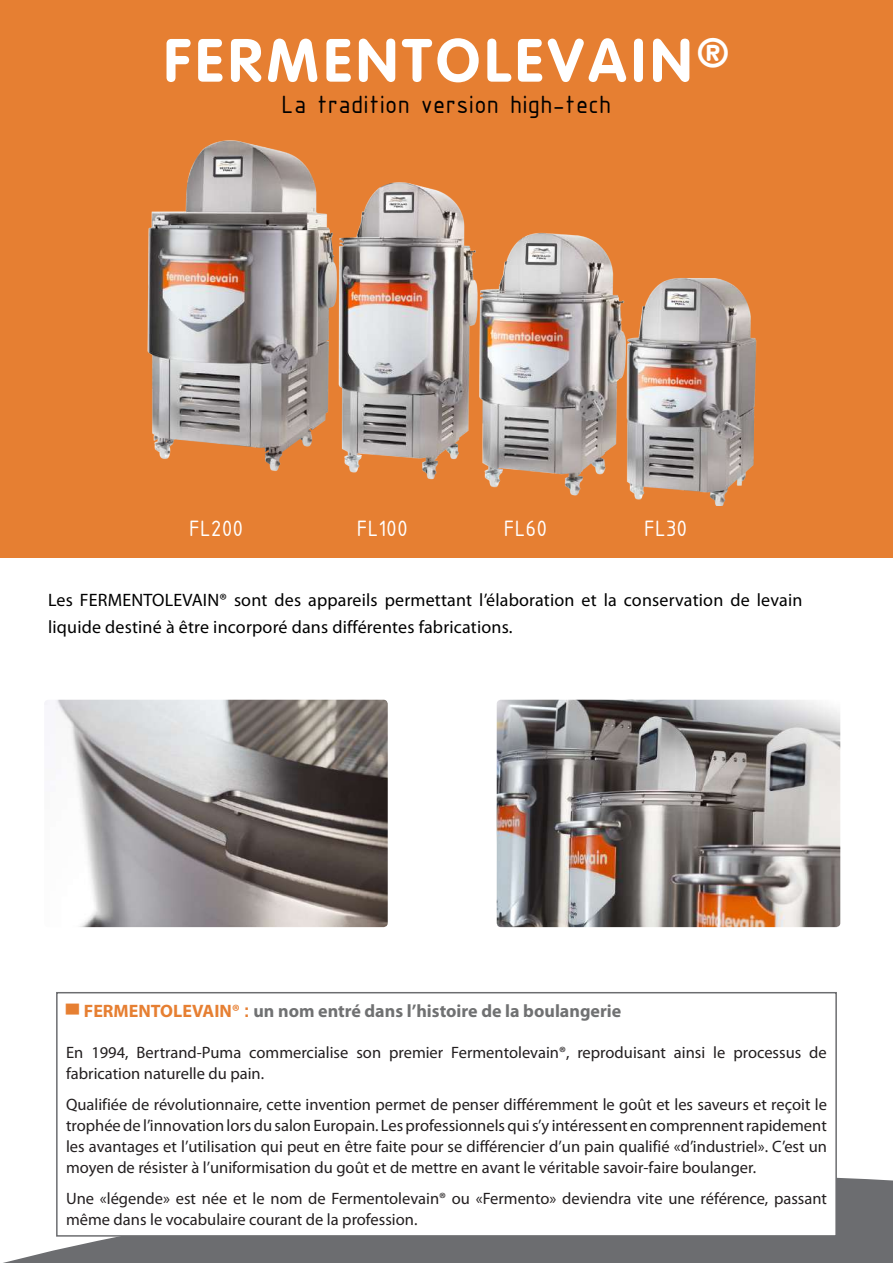
<style>
.page{position:relative;width:893px;height:1263px;background:#fff}
.page>*{position:absolute;margin:0;border:0;box-sizing:border-box;transform-origin:0 0}
.t1{font:60px "VAG Rounded Bold";letter-spacing:.085em;color:#fff}
.t2{font:27px "ISOCPEUR";letter-spacing:.01em;color:#000}
.t3{font:24px "ISOCPEUR";color:#fff}
.t4{font:18px/27px "Myriad Pro";letter-spacing:.01em;color:#000}
.t5{font:700 18px "Myriad Pro";color:#707172}
.t6{font:16.5px/21px "Myriad Pro";color:#231f20}
.s1{font-family:"Arial";color:#e67f32}
.s2{color:#e67f32}
</style>
<div class="page">
<div style="left:0;top:0;width:893px;height:557px;background:#e67f32"></div>
<svg style="left:3px;top:1177px;width:890px;height:86px;fill:#6c6d70"></svg>
<div style="left:57px;top:993px;width:779px;height:243px;background:#fff"></div>
<div style="left:56px;top:992px;width:781px;height:244px;border:2px solid #6c6d70"></div>
<img style="left:44px;top:700px;width:344px;height:227px">
<img style="left:497px;top:700px;width:343px;height:227px">
<img style="left:147px;top:140px;width:610px;height:366px">
<h1 class="t1" style="left:164px;top:25px;width:567px">FERMENTOLEVAIN<sup>®</sup></h1>
<h2 class="t2" style="left:282px;top:87px;width:331px">La tradition version high-tech</h2>
<h3 class="t3" style="left:189px;top:513px;width:56px">FL200</h3>
<h3 class="t3" style="left:357px;top:513px;width:53px">FL100</h3>
<h3 class="t3" style="left:504px;top:513px;width:45px">FL60</h3>
<h3 class="t3" style="left:644px;top:513px;width:45px">FL30</h3>
<p class="t4" style="left:48px;top:586px;width:756px">Les FERMENTOLEVAIN® sont des appareils permettant l’élaboration et la conservation de levain liquide destiné à être incorporé dans différentes fabrications.</p>
<p class="t5" style="left:66px;top:999px;width:557px"><span class="s1">▀</span> <span class="s2">FERMENTOLEVAIN®</span> <span class="s1">:</span> un nom entré dans l’histoire de la boulangerie</p>
<p class="t6" style="left:66px;top:1042px;width:762px">En 1994, Bertrand-Puma commercialise son premier Fermentolevain®, reproduisant ainsi le processus de fabrication naturelle du pain.</p>
<p class="t6" style="left:66px;top:1094px;width:762px;text-align:justify">Qualifiée de révolutionnaire, cette invention permet de penser différemment le goût et les saveurs et reçoit le trophée de l’innovation lors du salon Europain. Les professionnels qui s’y intéressent en comprennent rapidement les avantages et l’utilisation qui peut en être faite pour se différencier d’un pain qualifié «d’industriel». C’est un moyen de résister à l’uniformisation du goût et de mettre en avant le véritable savoir-faire boulanger.</p>
<p class="t6" style="left:66px;top:1188px;width:762px">Une «légende» est née et le nom de Fermentolevain® ou «Fermento» deviendra vite une référence, passant même dans le vocabulaire courant de la profession.</p>
</div>
